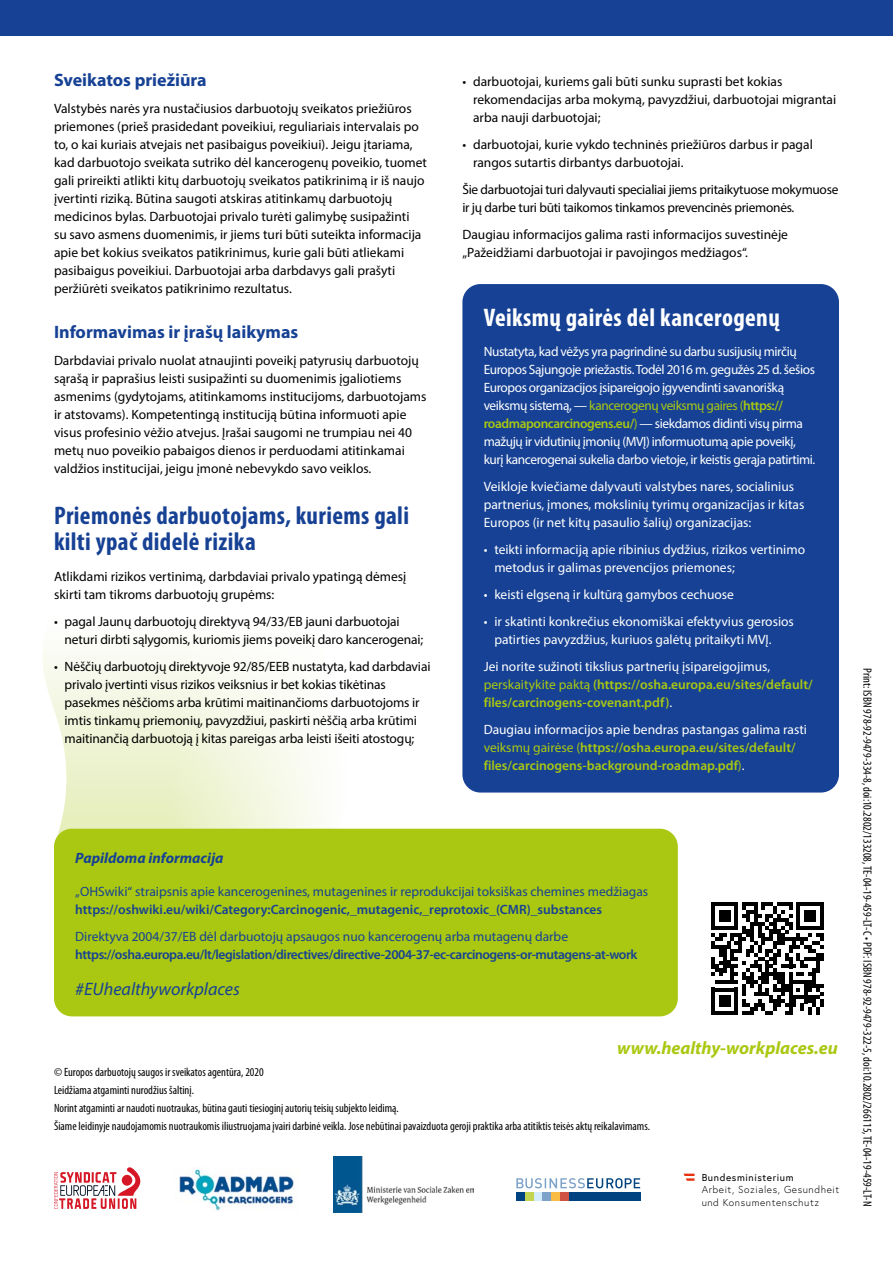
<style>
.page{position:relative;width:893px;height:1263px;background:#fff}
.page>*{position:absolute;margin:0;border:0;box-sizing:border-box;transform-origin:0 0}
.t1{font:700 condensed 25.5px/25.5px "Myriad Pro";letter-spacing:.015em;color:#164194}
.t2{font:700 condensed 25.5px "Myriad Pro";letter-spacing:.015em;color:#fff}
.t3{font:700 18px "Myriad Pro";color:#164194}
.t4{font:italic 700 18px "Myriad Pro";color:#aac811}
.t5{font:italic 18px "Myriad Pro";color:#164194}
.t6{font:italic 700 15px "Myriad Pro";color:#164194}
.t7{font:13.5px/18px "Myriad Pro";color:#000}
.t8{font:13.5px/18px "Myriad Pro";letter-spacing:-.005em;color:#fff}
.t9{font:13.5px/18px "Myriad Pro";letter-spacing:-.03em;color:#fff}
.t10{font:600 13.5px/18px "Myriad Pro";color:#aac811}
.t11{font:13.5px "Myriad Pro";color:#164194}
.t12{font:13.5px/18px "Myriad Pro";letter-spacing:-.02em;color:#000}
.t13{font:600 13.5px "Myriad Pro";letter-spacing:-.03em;color:#164194}
.t14{font:600 13.5px "Myriad Pro";color:#164194}
.t15{font:condensed 12px/18px "Myriad Pro";color:#000}
.t16{font:300 10.05px/12.6px "Europa";letter-spacing:.06em;color:#000}
.t17{font:10.05px "Europa";letter-spacing:.06em;color:#000}
.t18{font:300 6.75px "Europa";letter-spacing:.06em;color:#000}
.s1{color:#aac811}
.s2{font-weight:600;color:#aac811}
.s3{font-weight:400;color:#fff}
.s4{font-weight:400}
</style>
<div class="page">
<svg style="left:43px;top:650px;width:310px;height:193px"></svg>
<svg style="left:54px;top:1167px;width:86px;height:42px"></svg>
<img style="left:179px;top:1167px;width:115px;height:44px">
<img style="left:333px;top:1156px;width:140px;height:56px">
<div style="left:516px;top:1192px;width:9px;height:9px;background:#004380"></div>
<div style="left:525px;top:1192px;width:9px;height:9px;background:#c2d450"></div>
<div style="left:534px;top:1192px;width:9px;height:9px;background:#d4edfc"></div>
<div style="left:543px;top:1192px;width:8px;height:9px;background:#7ca2c9"></div>
<div style="left:551px;top:1192px;width:9px;height:9px;background:#fbbc43"></div>
<div style="left:560px;top:1192px;width:9px;height:9px;background:#cf5245"></div>
<div style="left:569px;top:1192px;width:71px;height:9px;background:#004380"></div>
<svg style="left:516px;top:1178px;width:124px;height:10px"></svg>
<svg style="left:683px;top:1173px;width:11px;height:8px"></svg>
<svg style="left:711px;top:902px;width:112px;height:113px"></svg>
<div style="left:54px;top:829px;width:624px;height:187px;background:#aac811;border-radius:18px"></div>
<div style="left:0;top:0;width:893px;height:35px;background:#164194"></div>
<div style="left:462px;top:284px;width:377px;height:508px;background:#164194;border-radius:18px"></div>
<h2 class="t3" style="left:54px;top:70px;width:154px">Sveikatos priežiūra</h2>
<p class="t7" style="left:54px;top:99px;width:375px">Valstybės narės yra nustačiusios darbuotojų sveikatos priežiūros priemones (prieš prasidedant poveikiui, reguliariais intervalais po to, o kai kuriais atvejais net pasibaigus poveikiui). Jeigu įtariama, kad darbuotojo sveikata sutriko dėl kancerogenų poveikio, tuomet gali prireikti atlikti kitų darbuotojų sveikatos patikrinimą ir iš naujo įvertinti riziką. Būtina saugoti atskiras atitinkamų darbuotojų medicinos bylas. Darbuotojai privalo turėti galimybę susipažinti<br>su savo asmens duomenimis, ir jiems turi būti suteikta informacija apie bet kokius sveikatos patikrinimus, kurie gali būti atliekami pasibaigus poveikiui. Darbuotojai arba darbdavys gali prašyti peržiūrėti sveikatos patikrinimo rezultatus.</p>
<h2 class="t3" style="left:54px;top:322px;width:246px">Informavimas ir įrašų laikymas</h2>
<p class="t7" style="left:54px;top:351px;width:374px">Darbdaviai privalo nuolat atnaujinti poveikį patyrusių darbuotojų sąrašą ir paprašius leisti susipažinti su duomenimis įgaliotiems asmenims (gydytojams, atitinkamoms institucijoms, darbuotojams ir atstovams). Kompetentingą instituciją būtina informuoti apie visus profesinio vėžio atvejus. Įrašai saugomi ne trumpiau nei 40 metų nuo poveikio pabaigos dienos ir perduodami atitinkamai valdžios institucijai, jeigu įmonė nebevykdo savo veiklos.</p>
<h1 class="t1" style="left:54px;top:502px;width:357px">Priemonės darbuotojams, kuriems gali kilti ypač didelė rizika</h1>
<p class="t7" style="left:54px;top:567px;width:354px">Atlikdami rizikos vertinimą, darbdaviai privalo ypatingą dėmesį skirti tam tikroms darbuotojų grupėms:</p>
<p class="t7" style="left:65px;top:612px;width:360px;text-indent:-11px">• pagal Jaunų darbuotojų direktyvą 94/33/EB jauni darbuotojai neturi dirbti sąlygomis, kuriomis jiems poveikį daro kancerogenai;</p>
<p class="t7" style="left:65px;top:657px;width:367px;text-indent:-11px">• Nėščių darbuotojų direktyvoje 92/85/EEB nustatyta, kad darbdaviai privalo įvertinti visus rizikos veiksnius ir bet kokias tikėtinas pasekmes nėščioms arba krūtimi maitinančioms darbuotojoms ir imtis tinkamų priemonių, pavyzdžiui, paskirti nėščią arba krūtimi maitinančią darbuotoją į kitas pareigas arba leisti išeiti atostogų;</p>
<p class="t7" style="left:473px;top:72px;width:365px;text-indent:-11px">• darbuotojai, kuriems gali būti sunku suprasti bet kokias rekomendacijas arba mokymą, pavyzdžiui, darbuotojai migrantai arba nauji darbuotojai;</p>
<p class="t7" style="left:473px;top:135px;width:341px;text-indent:-11px">• darbuotojai, kurie vykdo techninės priežiūros darbus ir pagal rangos sutartis dirbantys darbuotojai.</p>
<p class="t12" style="left:462px;top:180px;width:377px">Šie darbuotojai turi dalyvauti specialiai jiems pritaikytuose mokymuose ir jų darbe turi būti taikomos tinkamos prevencinės priemonės.</p>
<p class="t7" style="left:462px;top:225px;width:327px">Daugiau informacijos galima rasti informacijos suvestinėje „Pažeidžiami darbuotojai ir pavojingos medžiagos“.</p>
<h1 class="t2" style="left:484px;top:301px;width:298px">Veiksmų gairės dėl kancerogenų</h1>
<p class="t9" style="left:484px;top:342px;width:333px">Nustatyta, kad vėžys yra pagrindinė su darbu susijusių mirčių Europos Sąjungoje priežastis. Todėl 2016 m. gegužės 25 d. šešios Europos organizacijos įsipareigojo įgyvendinti savanorišką veiksmų sistemą, — <span class="s1">kancerogenų veiksmų gaires (</span><span class="s2">https:// roadmaponcarcinogens.eu/</span><span class="s1">)</span> — siekdamos didinti visų pirma mažųjų ir vidutinių įmonių (MVĮ) informuotumą apie poveikį, kurį kancerogenai sukelia darbo vietoje, ir keistis gerąja patirtimi.</p>
<p class="t8" style="left:484px;top:477px;width:322px">Veikloje kviečiame dalyvauti valstybes nares, socialinius partnerius, įmones, mokslinių tyrimų organizacijas ir kitas<br>Europos (ir net kitų pasaulio šalių) organizacijas:</p>
<p class="t8" style="left:494px;top:540px;width:312px;text-indent:-11px">• teikti informaciją apie ribinius dydžius, rizikos vertinimo metodus ir galimas prevencijos priemones;</p>
<p class="t8" style="left:484px;top:585px;width:252px">• keisti elgseną ir kultūrą gamybos cechuose</p>
<p class="t8" style="left:494px;top:612px;width:301px;text-indent:-11px">• ir skatinti konkrečius ekonomiškai efektyvius gerosios patirties pavyzdžius, kuriuos galėtų pritaikyti MVĮ.</p>
<p class="t10" style="left:484px;top:657px;width:330px"><span class="s3">Jei norite sužinoti tikslius partnerių įsipareigojimus, </span><span class="s4">perskaitykite paktą</span> (https://osha.europa.eu/sites/default/ files/carcinogens-covenant.pdf)<span class="s3">.</span></p>
<p class="t10" style="left:484px;top:720px;width:325px"><span class="s3">Daugiau informacijos apie bendras pastangas galima rasti </span><span class="s4">veiksmų gairėse (</span>https://osha.europa.eu/sites/default/ files/carcinogens-background-roadmap.pdf<span class="s4">)</span><span class="s3">.</span></p>
<p class="t6" style="left:75px;top:848px;width:150px">Papildoma informacija</p>
<p class="t11" style="left:75px;top:883px;width:574px">„OHSwiki“ straipsnis apie kancerogenines, mutagenines ir reprodukcijai toksiškas chemines medžiagas</p>
<p class="t14" style="left:75px;top:901px;width:528px">https://oshwiki.eu/wiki/Category:Carcinogenic,_mutagenic,_reprotoxic_(CMR)_substances</p>
<p class="t11" style="left:75px;top:928px;width:494px">Direktyva 2004/37/EB dėl darbuotojų apsaugos nuo kancerogenų arba mutagenų darbe</p>
<p class="t13" style="left:75px;top:946px;width:564px">https://osha.europa.eu/lt/legislation/directives/directive-2004-37-ec-carcinogens-or-mutagens-at-work</p>
<h2 class="t5" style="left:75px;top:978px;width:166px">#EUhealthyworkplaces</h2>
<h2 class="t4" style="left:617px;top:1036px;width:222px">www.healthy-workplaces.eu</h2>
<p class="t15" style="left:54px;top:1063px;width:597px">© Europos darbuotojų saugos ir sveikatos agentūra, 2020<br>Leidžiama atgaminti nurodžius šaltinį.<br>Norint atgaminti ar naudoti nuotraukas, būtina gauti tiesioginį autorių teisių subjekto leidimą.<br>Šiame leidinyje naudojamomis nuotraukomis iliustruojama įvairi darbinė veikla. Jose nebūtinai pavaizduota geroji praktika arba atitiktis teisės aktų reikalavimams.</p>
<p class="t17" style="left:331px;top:1101px;width:90px">Bundeskanzleramt</p>
<p class="t18" style="left:516px;top:1120px;width:75px">Bundesminister für EU,</p>
<p class="t17" style="left:702px;top:1171px;width:93px">Bundesministerium</p>
<p class="t16" style="left:702px;top:1183px;width:139px">Arbeit, Soziales, Gesundheit und Konsumentenschutz</p>
<p class="t15" style="left:877px;top:668px;width:540px;rotate:90deg">Print: ISBN 978-92-9479-334-8, doi:10.2802/133208, TE-04-19-459-LT-C • PDF: ISBN 978-92-9479-322-5, doi:10.2802/266115, TE-04-19-459-LT-N</p>
</div>
